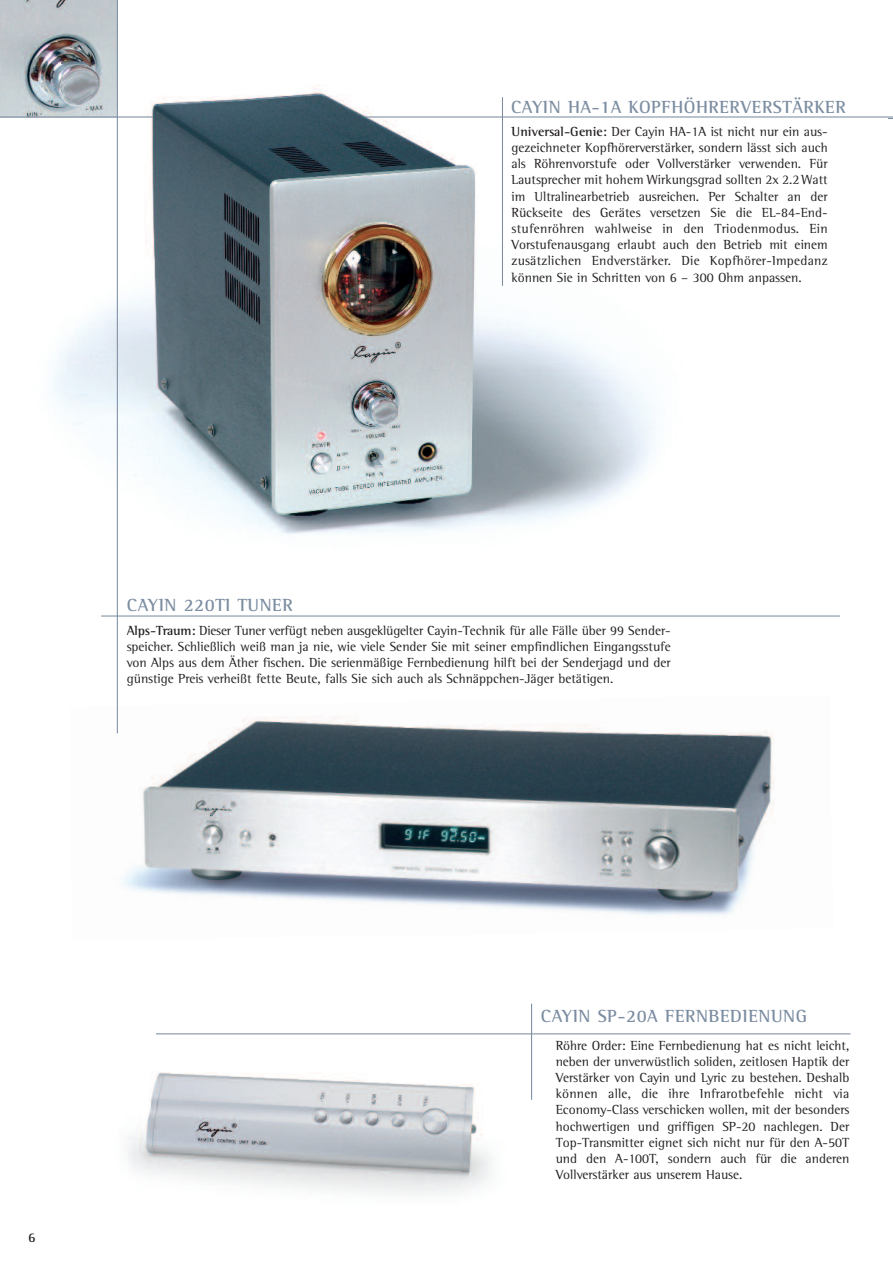
<style>
.page{position:relative;width:893px;height:1263px;background:#fff}
.page>*{position:absolute;margin:0;border:0;box-sizing:border-box;transform-origin:0 0}
.t1{font:700 18px "Rotis Semi Serif";letter-spacing:.03em;color:#7c8da1}
.t2{font:13.5px/16.2px "Rotis Semi Serif";color:#231f20;text-align:justify}
.t3{font:700 13.5px "Rotis Semi Serif";color:#231f20}
.s1{font-weight:700}
</style>
<div class="page">
<img style="left:128px;top:1049px;width:405px;height:146px">
<img style="left:116px;top:694px;width:658px;height:221px">
<img style="left:53px;top:88px;width:603px;height:474px">
<hr style="left:101px;top:615px;width:739px;height:1px;background:#7c8da1">
<hr style="left:156px;top:1033px;width:694px;height:1px;background:#7c8da1">
<hr style="left:502px;top:97px;width:1px;height:189px;background:#7c8da1">
<img style="left:0;top:0;width:117px;height:116px">
<hr style="left:0;top:116px;width:893px;height:2px;background:#7c8da1">
<hr style="left:117px;top:0;width:1px;height:733px;background:#7c8da1">
<hr style="left:531px;top:1003px;width:1px;height:97px;background:#7c8da1">
<img style="left:153px;top:94px;width:322px;height:422px">
<h1 class="t1" style="left:127px;top:599px;width:167px">CAYIN 220TI TUNER</h1>
<h1 class="t1" style="left:511px;top:100px;width:336px">CAYIN HA-1A KOPFHÖHRERVERSTÄRKER</h1>
<p class="t2" style="left:512px;top:125px;width:318px"><span class="s1">Universal-Genie:</span> Der Cayin HA-1A ist nicht nur ein aus&shy;gezeichneter Kopfhörerverstärker, sondern lässt sich auch als Röhrenvorstufe oder Vollverstärker verwenden. Für Lautsprecher mit hohem Wirkungsgrad sollten 2x 2.2 Watt im Ultralinearbetrieb ausreichen. Per Schalter an der Rückseite des Gerätes versetzen Sie die EL-84-End&shy;stufenröhren wahlweise in den Triodenmodus. Ein Vorstufenausgang erlaubt auch den Betrieb mit einem zusätzlichen Endverstärker. Die Kopfhörer-Impedanz können Sie in Schritten von 6 – 300 Ohm anpassen.</p>
<p class="t2" style="left:127px;top:623px;width:545px"><span class="s1">Alps-Traum:</span> Dieser Tuner verfügt neben ausgeklügelter Cayin-Technik für alle Fälle über 99 Sender&shy;speicher. Schließlich weiß man ja nie, wie viele Sender Sie mit seiner empfindlichen Eingangsstufe von Alps aus dem Äther fischen. Die serienmäßige Fernbedienung hilft bei der Senderjagd und der günstige Preis verheißt fette Beute, falls Sie sich auch als Schnäppchen-Jäger betätigen.</p>
<p class="t3" style="left:28px;top:1233px;width:9px">6</p>
<h1 class="t1" style="left:541px;top:1010px;width:268px">CAYIN SP-20A FERNBEDIENUNG</h1>
<p class="t2" style="left:556px;top:1038px;width:295px">Röhre Order: Eine Fernbedienung hat es nicht leicht, neben der unverwüstlich soliden, zeitlosen Haptik der Verstärker von Cayin und Lyric zu bestehen. Deshalb können alle, die ihre Infrarotbefehle nicht via Economy-Class verschicken wollen, mit der besonders hochwertigen und griffigen SP-20 nachlegen. Der Top-Transmitter eignet sich nicht nur für den A-50T und den A-100T, sondern auch für die anderen Vollverstärker aus unserem Hause.</p>
</div>
